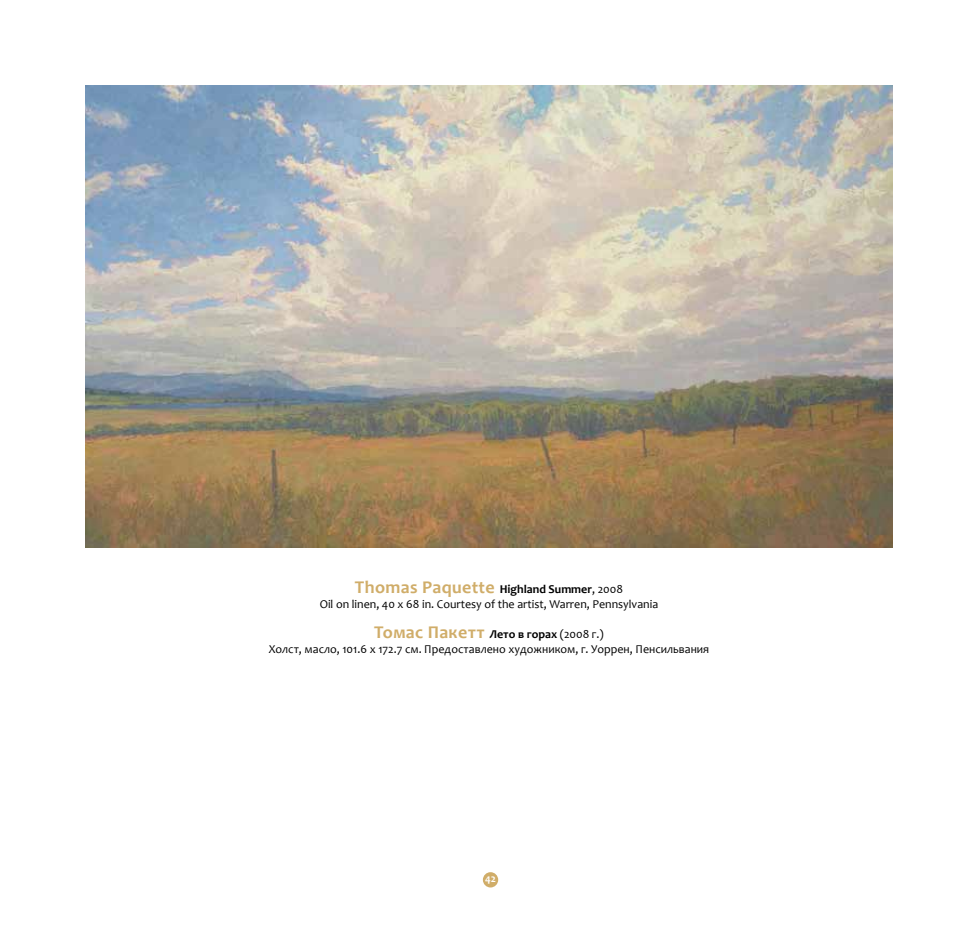
<style>
.page{position:relative;width:978px;height:936px;background:#fff}
.page>*{position:absolute;margin:0;border:0;box-sizing:border-box;transform-origin:0 0}
.t1{font:700 18px "Candara";letter-spacing:.02em;color:#d0ad69}
.t2{font:12px "Candara";color:#000}
.t3{font:700 10.8px "Candara";color:#fff}
.s1{font-size:12px;color:#000}
.s2{font-weight:400;font-size:12px;color:#000}
</style>
<div class="page">
<div style="left:483px;top:872px;width:15px;height:15px;background:#d0ad69;border-radius:50%"></div>
<img style="left:85px;top:85px;width:808px;height:462px">
<h1 class="t1" style="left:355px;top:575px;width:270px">Thomas Paquette <span class="s1">Highland Summer</span><span class="s2">, 2008</span></h1>
<p class="t2" style="left:320px;top:596px;width:340px">Oil on linen, 40 x 68 in. Courtesy of the artist, Warren, Pennsylvania</p>
<h1 class="t1" style="left:374px;top:620px;width:231px">Томас Пакетт <span class="s1">Лето в горах</span> <span class="s2">(2008 г.)</span></h1>
<p class="t2" style="left:269px;top:641px;width:442px">Холст, масло, 101.6 x 172.7 см. Предоставлено художником, г. Уоррен, Пенсильвания</p>
<p class="t3" style="left:485px;top:871px;width:12px">42</p>
</div>
